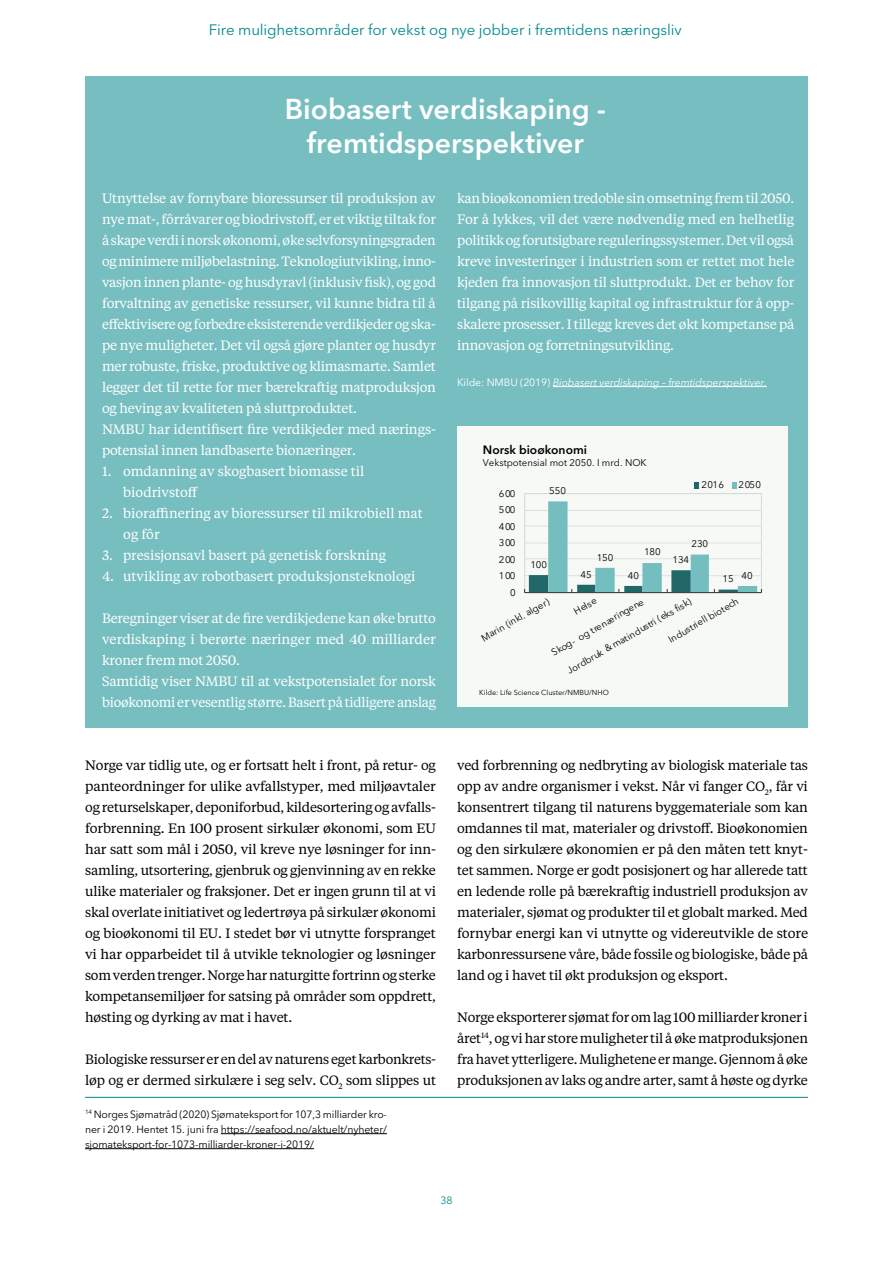
<style>
.page{position:relative;width:893px;height:1263px;background:#fff}
.page>*{position:absolute;margin:0;border:0;box-sizing:border-box;transform-origin:0 0}
.t1{font:600 28.5px/34.2px "Avenir Next LT Pro";color:#fff;text-align:center}
.t2{font:15px "Avenir Next LT Pro";letter-spacing:-.005em;color:#008a8b}
.t3{font:13.5px/21px "Tiempos Text";letter-spacing:-.015em;color:#000;text-align:justify}
.t4{font:13.5px/21px "Tiempos Text";letter-spacing:-.015em;color:#fff}
.t5{font:600 12.15px "Avenir Next LT Pro";color:#000}
.t6{font:10.5px/15px "Avenir Next LT Pro";letter-spacing:-.01em;color:#000;text-align:justify}
.t7{font:italic 10.5px "Avenir Next LT Pro";letter-spacing:-.01em;color:#fff}
.t8{font:10.5px "Avenir Next LT Pro";color:#008a8b}
.t9{font:9.6px "Avenir Next LT Pro";color:#000}
.t10{font:7.2px "Avenir Next LT Pro";color:#000}
.s1{font-style:normal}
</style>
<div class="page">
<div style="left:85px;top:77px;width:723px;height:651px;background:#77bec1"></div>
<div style="left:457px;top:426px;width:331px;height:281px;background:#f6f9f6"></div>
<hr style="left:553px;top:386px;width:214px;height:1px;background:#fff">
<div style="left:524px;top:493px;width:238px;height:100px;border:1px solid #d9d9d9"></div>
<svg style="left:524px;top:501px;width:238px;height:92px"></svg>
<svg style="left:694px;top:482px;width:5px;height:6px"></svg>
<svg style="left:732px;top:482px;width:5px;height:6px"></svg>
<hr style="left:221px;top:1133px;width:166px;height:1px;background:#000">
<hr style="left:85px;top:1148px;width:229px;height:1px;background:#000">
<hr style="left:85px;top:1097px;width:723px;height:1px;background:#008a8b">
<p class="t2" style="left:209px;top:21px;width:475px">Fire mulighetsområder for vekst og nye jobber i fremtidens næringsliv</p>
<h1 class="t1" style="left:285px;top:91px;width:323px">Biobasert verdiskaping - fremtidsperspektiver</h1>
<p class="t4" style="left:102px;top:187px;width:335px">Utnyttelse av fornybare bioressurser til produksjon av nye mat-, fôrråvarer og biodrivstoff, er et viktig tiltak for å skape verdi i norsk økonomi, øke selvforsyningsgraden og minimere miljøbelastning. Teknologiutvikling, inno&shy;vasjon innen plante- og husdyravl (inklusiv fisk), og god forvaltning av genetiske ressurser, vil kunne bidra til å effektivisere og forbedre eksisterende verdikjeder og ska&shy;pe nye muligheter. Det vil også gjøre planter og husdyr mer robuste, friske, produktive og klimasmarte. Samlet legger det til rette for mer bærekraftig matproduksjon og heving av kvaliteten på sluttproduktet.<br>NMBU har identifisert fire verdikjeder med nærings&shy;potensial innen landbaserte bionæringer.</p>
<p class="t4" style="left:123px;top:460px;width:243px;text-indent:-21px">1. omdanning av skogbasert biomasse til biodrivstoff</p>
<p class="t4" style="left:123px;top:502px;width:301px;text-indent:-21px">2. bioraffinering av bioressurser til mikrobiell mat og fôr</p>
<p class="t4" style="left:102px;top:544px;width:286px">3. presisjonsavl basert på genetisk forskning</p>
<p class="t4" style="left:102px;top:565px;width:315px">4. utvikling av robotbasert produksjonsteknologi</p>
<p class="t4" style="left:102px;top:607px;width:335px">Beregninger viser at de fire verdikjedene kan øke brutto verdiskaping i berørte næringer med 40 milliarder kroner frem mot 2050.<br>Samtidig viser NMBU til at vekstpotensialet for norsk bioøkonomi er vesentlig større. Basert på tidligere anslag</p>
<p class="t3" style="left:85px;top:754px;width:352px">Norge var tidlig ute, og er fortsatt helt i front, på retur- og panteordninger for ulike avfallstyper, med miljøavtaler og returselskaper, deponiforbud, kildesortering og avfalls&shy;forbrenning. En 100 prosent sirkulær økonomi, som EU har satt som mål i 2050, vil kreve nye løsninger for inn&shy;samling, utsortering, gjenbruk og gjenvinning av en rekke ulike materialer og fraksjoner. Det er ingen grunn til at vi skal overlate initiativet og ledertrøya på sirkulær økonomi og bioøkonomi til EU. I stedet bør vi utnytte forspranget vi har opparbeidet til å utvikle teknologier og løsninger som verden trenger. Norge har naturgitte fortrinn og sterke kompetansemiljøer for satsing på områder som oppdrett, høsting og dyrking av mat i havet.</p>
<p class="t3" style="left:85px;top:1048px;width:352px">Biologiske ressurser er en del av naturens eget karbonkrets&shy;løp og er dermed sirkulære i seg selv. CO<sub>2</sub> som slippes ut</p>
<p class="t6" style="left:85px;top:1106px;width:303px"><sup>14</sup> Norges Sjømatråd (2020) Sjømateksport for 107,3 milliarder kro&shy;ner i 2019. Hentet 15. juni fra https://seafood.no/aktuelt/nyheter/ sjomateksport-for-1073-milliarder-kroner-i-2019/</p>
<p class="t4" style="left:457px;top:187px;width:339px;text-align:justify">kan bioøkonomien tredoble sin omsetning frem til 2050.<br>For å lykkes, vil det være nødvendig med en helhetlig politikk og forutsigbare reguleringssystemer. Det vil også kreve investeringer i industrien som er rettet mot hele kjeden fra innovasjon til sluttprodukt. Det er behov for tilgang på risikovillig kapital og infrastruktur for å opp&shy;skalere prosesser. I tillegg kreves det økt kompetanse på innovasjon og forretningsutvikling.</p>
<p class="t7" style="left:457px;top:376px;width:311px"><span class="s1">Kilde: NMBU (2019)</span> Biobasert verdiskaping – fremtidsperspektiver.</p>
<p class="t5" style="left:483px;top:443px;width:106px">Norsk bioøkonomi</p>
<p class="t9" style="left:483px;top:457px;width:165px">Vekstpotensial mot 2050. I mrd. NOK</p>
<p class="t9" style="left:499px;top:487px;width:18px">600</p>
<p class="t9" style="left:499px;top:504px;width:18px">500</p>
<p class="t9" style="left:499px;top:521px;width:18px">400</p>
<p class="t9" style="left:499px;top:537px;width:18px">300</p>
<p class="t9" style="left:499px;top:554px;width:18px">200</p>
<p class="t9" style="left:499px;top:570px;width:18px">100</p>
<p class="t9" style="left:549px;top:485px;width:18px">550</p>
<p class="t9" style="left:530px;top:559px;width:18px">100</p>
<p class="t9" style="left:597px;top:551px;width:18px">150</p>
<p class="t9" style="left:644px;top:545px;width:18px">180</p>
<p class="t9" style="left:580px;top:568px;width:13px">45</p>
<p class="t9" style="left:628px;top:570px;width:13px">40</p>
<p class="t9" style="left:702px;top:479px;width:24px">2016</p>
<p class="t9" style="left:739px;top:479px;width:24px">2050</p>
<p class="t9" style="left:691px;top:538px;width:18px">230</p>
<p class="t9" style="left:672px;top:554px;width:18px">134</p>
<p class="t9" style="left:723px;top:573px;width:13px">15</p>
<p class="t9" style="left:741px;top:570px;width:13px">40</p>
<p class="t9" style="left:510px;top:586px;width:7px">0</p>
<p class="t9" style="left:666px;top:635px;width:81px;rotate:-30deg">Industriell biotech</p>
<p class="t9" style="left:479px;top:634px;width:78px;rotate:-30deg">Marin (inkl. alger)</p>
<p class="t9" style="left:572px;top:607px;width:26px;rotate:-30deg">Helse</p>
<p class="t9" style="left:565px;top:666px;width:143px;rotate:-30deg">Jordbruk &amp; matindustri (eks fisk)</p>
<p class="t9" style="left:549px;top:648px;width:106px;rotate:-30deg">Skog- og trenæringene</p>
<p class="t10" style="left:479px;top:688px;width:131px">Kilde: Life Science Cluster/NMBU/NHO</p>
<p class="t3" style="left:457px;top:754px;width:353px">ved forbrenning og nedbryting av biologisk materiale tas opp av andre organismer i vekst. Når vi fanger CO<sub>2</sub>, får vi konsentrert tilgang til naturens byggemateriale som kan omdannes til mat, materialer og drivstoff. Bioøkonomien og den sirkulære økonomien er på den måten tett knyt&shy;tet sammen. Norge er godt posisjonert og har allerede tatt en ledende rolle på bærekraftig industriell produksjon av materialer, sjømat og produkter til et globalt marked. Med fornybar energi kan vi utnytte og videreutvikle de store karbonressursene våre, både fossile og biologiske, både på land og i havet til økt produksjon og eksport.</p>
<p class="t3" style="left:457px;top:1006px;width:352px">Norge eksporterer sjømat for om lag 100 milliarder kroner i året<sup>14</sup>, og vi har store muligheter til å øke matproduksjonen fra havet ytterligere. Mulighetene er mange. Gjennom å øke produksjonen av laks og andre arter, samt å høste og dyrke</p>
<p class="t8" style="left:440px;top:1194px;width:14px">38</p>
</div>
